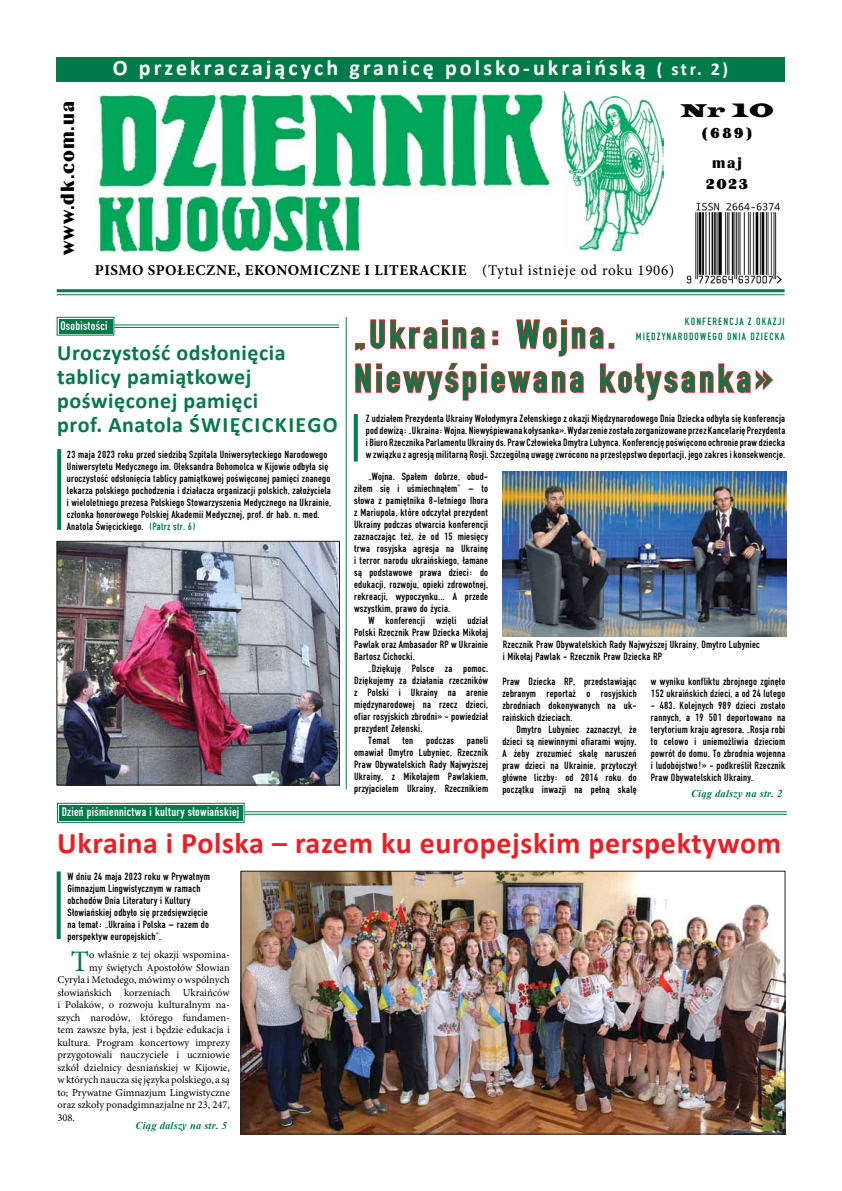
<style>
.page{position:relative;width:842px;height:1191px;background:#fff}
.page>*{position:absolute;margin:0;border:0;box-sizing:border-box;transform-origin:0 0}
.t1{font:41px/44px "Fette Eng DCE";letter-spacing:.08em;color:#007a48}
.t2{font:700 30px "Calibri";letter-spacing:.02em;color:#ed1d24}
.t3{font:29.7px "Minion Pro";color:#007a48}
.t4{font:700 22px/24px "Calibri";letter-spacing:.025em;color:#007a48}
.t5{font:700 22px "Calibri";letter-spacing:.14em;color:#fff}
.t6{font:20px "Binner DCE";letter-spacing:.05em;color:#000}
.t7{font:20px "Latin Wide";color:#000}
.t8{font:700 15px "Minion Pro";letter-spacing:.035em;color:#000}
.t9{font:15px/29.5px "Binner DCE";letter-spacing:.12em;color:#000;text-align:center}
.t10{font:13px "Fette Eng DCE";letter-spacing:.02em;color:#fff}
.t11{font:11px/12px "Fette Eng DCE";letter-spacing:.02em;color:#000;text-align:justify}
.t12{font:11px/15px "Fette Eng DCE";letter-spacing:.115em;color:#007a48;text-align:right}
.t13{font:10.5px "Minion Pro";color:#000}
.t14{font:italic 700 10.5px "Times New Roman";letter-spacing:.02em;color:#007a48}
.s1{font-size:18px}
.s2{font-size:19px}
.s3{font-weight:400}
.s4{color:#007a48}
</style>
<div class="page">
<svg style="left:355px;top:319px;width:418px;height:82px"></svg>
<hr style="left:57px;top:289px;width:727px;height:3px;background:#007a48">
<hr style="left:57px;top:294px;width:727px;height:1px;background:#007a48">
<svg style="left:57px;top:802px;width:188px;height:21px;background:#2f9269"></svg>
<div style="left:61px;top:806px;width:180px;height:13px;border:1px solid #007a48"></div>
<hr style="left:244px;top:811px;width:543px;height:1px;background:#007d4b">
<hr style="left:244px;top:814px;width:543px;height:1px;background:#007d4b">
<svg style="left:56px;top:317px;width:59px;height:19px"></svg>
<div style="left:60px;top:320px;width:51px;height:12px;border:1px solid #007a48"></div>
<hr style="left:114px;top:325px;width:225px;height:1px;background:#007d4b">
<hr style="left:114px;top:327px;width:225px;height:1px;background:#007d4b">
<hr style="left:346px;top:317px;width:1px;height:472px;background:#007d4b">
<svg style="left:57px;top:871px;width:4px;height:68px"></svg>
<img style="left:687px;top:202px;width:94px;height:82px">
<div style="left:56px;top:57px;width:728px;height:25px;background:#007a48"></div>
<img style="left:95px;top:91px;width:458px;height:162px">
<img style="left:563px;top:92px;width:100px;height:158px">
<img style="left:59px;top:543px;width:279px;height:240px">
<img style="left:243px;top:871px;width:543px;height:263px">
<div style="left:241px;top:871px;width:544px;height:263px;border:1px solid #222223"></div>
<img style="left:503px;top:472px;width:283px;height:165px">
<svg style="left:354px;top:414px;width:4px;height:47px"></svg>
<svg style="left:57px;top:449px;width:4px;height:81px"></svg>
<div style="left:57px;top:541px;width:283px;height:244px;border:1px solid #222223"></div>
<h3 class="t6" style="left:57px;top:255px;width:155px;rotate:-90deg">www.dk.com.ua</h3>
<h3 class="t5" style="left:113px;top:52px;width:617px">O przekraczających granicę polsko-ukraińską <span class="s1">( str. 2)</span></h3>
<h3 class="t7" style="left:680px;top:98px;width:95px"><span class="s2">N</span>r 10</h3>
<h3 class="t9" style="left:702px;top:119px;width:52px">(689) maj</h3>
<h3 class="t9" style="left:706px;top:169px;width:43px">2023</h3>
<h3 class="t8" style="left:95px;top:260px;width:581px">PISMO SPOŁECZNE, EKONOMICZNE I LITERACKIE <span class="s3">(Tytuł istnieje od roku 1906)</span></h3>
<p class="t10" style="left:60px;top:318px;width:49px">Osobistości</p>
<h3 class="t4" style="left:57px;top:340px;width:282px">Uroczystość odsłonięcia tablicy pamiątkowej poświęconej pamięci<br>prof. Anatola Święcickiego</h3>
<p class="t11" style="left:67px;top:448px;width:266px;text-align:left">23 maja 2023 roku przed siedzibą Szpitala Uniwersyteckiego Narodowego Uniwersytetu Medycznego im. Ołeksandra Bohomolca w Kijowie odbyła się uroczystość odsłonięcia tablicy pamiątkowej poświęconej pamięci znanego lekarza polskiego pochodzenia i działacza organizacji polskich, założyciela i wieloletniego prezesa Polskiego Stowarzyszenia Medycznego na Ukrainie, członka honorowego Polskiej Akademii Medycznej, prof. dr hab. n. med.<br>Anatola Święcickiego. <span class="s4">(Patrz str. 6)</span></p>
<p class="t12" style="left:636px;top:314px;width:150px">Konferencja z okazji<br>Międzynarodowego Dnia Dziecka</p>
<h1 class="t1" style="left:354px;top:313px;width:420px">„Ukraina: Wojna.<br>Niewyśpiewana kołysanka»</h1>
<p class="t11" style="left:366px;top:413px;width:421px">Z udziałem Prezydenta Ukrainy Wołodymyra Zełenskiego z okazji Międzynarodowego Dnia Dziecka odbyła się konferencja pod dewizą: „Ukraina: Wojna. Niewyśpiewana kołysanka». Wydarzenie zostało zorganizowane przez Kancelarię Prezydenta i Biuro Rzecznika Parlamentu Ukrainy ds. Praw Człowieka Dmytra Lubynca. Konferencję poświęcono ochronie praw dziecka w związku z agresją militarną Rosji. Szczególną uwagę zwrócono na przestępstwo deportacji, jego zakres i konsekwencje.</p>
<p class="t11" style="left:354px;top:470px;width:136px;text-indent:14px">„Wojna. Spałem dobrze, obud&shy;ziłem się i uśmiechnąłem” – to słowa z pamiętnika 8-letniego Ihora z Mariupola, które odczytał prezydent Ukrainy podczas otwarcia konferencji zaznaczając też, że od 15 miesięcy trwa rosyjska agresja na Ukrainę i terror narodu ukraińskiego, łamane są podstawowe prawa dzieci: do edukacji, rozwoju, opieki zdrowotnej, rekreacji, wypoczynku... A przede wszystkim, prawo do życia.</p>
<p class="t11" style="left:354px;top:614px;width:136px;text-indent:14px">W konferencji wzięli udział Polski Rzecznik Praw Dziecka Mikołaj Pawlak oraz Ambasador RP w Ukrainie Bartosz Cichocki.</p>
<p class="t11" style="left:354px;top:662px;width:136px;text-indent:14px">„Dziękuję Polsce za pomoc.<br>Dziękujemy za działania rzeczników z Polski i Ukrainy na arenie międzynarodowej na rzecz dzieci, ofiar rosyjskich zbrodni» - powiedział prezydent Zełenski.</p>
<p class="t11" style="left:354px;top:734px;width:136px;text-indent:14px">Temat ten podczas paneli omawiał Dmytro Lubyniec, Rzecznik Praw Obywatelskich Rady Najwyższej Ukrainy, z Mikołajem Pawlakiem, przyjacielem Ukrainy, Rzecznikiem</p>
<p class="t11" style="left:503px;top:639px;width:259px">Rzecznik Praw Obywatelskich Rady Najwyższej Ukrainy, Dmytro Lubyniec i Mikołaj Pawlak - Rzecznik Praw Dziecka RP</p>
<p class="t11" style="left:502px;top:676px;width:136px">Praw Dziecka RP, przedstawiając zebranym reportaż o rosyjskich zbrodniach dokonywanych na uk&shy;raińskich dzieciach.</p>
<p class="t11" style="left:502px;top:724px;width:136px;text-indent:14px">Dmytro Lubyniec zaznaczył, że dzieci są niewinnymi ofiarami wojny.<br>A żeby zrozumieć skalę naruszeń praw dzieci na Ukrainie, przytoczył główne liczby: od 2014 roku do początku inwazji na pełną skalę</p>
<p class="t11" style="left:651px;top:676px;width:136px">w wyniku konfliktu zbrojnego zginęło<br>152 ukraińskich dzieci, a od 24 lutego</p>
<p class="t11" style="left:651px;top:700px;width:136px">- 483. Kolejnych 989 dzieci zostało rannych, a 19 501 deportowano na terytorium kraju agresora. „Rosja robi to celowo i uniemożliwia dzieciom powrót do domu. To zbrodnia wojenna i ludobójstwo!» - podkreślił Rzecznik Praw Obywatelskich Ukrainy.</p>
<p class="t14" style="left:691px;top:785px;width:93px">Ciąg dalszy na str. 2</p>
<p class="t10" style="left:62px;top:804px;width:179px">Dzień piśmiennictwa i kultury słowiańskiej</p>
<h2 class="t2" style="left:57px;top:821px;width:726px">Ukraina i Polska – razem ku europejskim perspektywom</h2>
<p class="t11" style="left:68px;top:870px;width:144px;text-align:left">W dniu 24 maja 2023 roku w Prywatnym Gimnazjum Lingwistycznym w ramach obchodów Dnia Literatury i Kultury Słowiańskiej odbyło się przedsięwzięcie na temat: „Ukraina i Polska – razem do perspektyw europejskich”.</p>
<h3 class="t3" style="left:71px;top:941px;width:20px">T</h3>
<p class="t13" style="left:89px;top:948px;width:142px">o właśnie z tej okazji wspomina-</p>
<p class="t13" style="left:89px;top:960px;width:142px">my świętych Apostołów Słowian</p>
<p class="t13" style="left:57px;top:973px;width:174px">Cyryla i Metodego, mówimy o wspólnych</p>
<p class="t13" style="left:57px;top:985px;width:174px">słowiańskich korzeniach Ukraińców</p>
<p class="t13" style="left:57px;top:998px;width:174px">i Polaków, o rozwoju kulturalnym na-</p>
<p class="t13" style="left:57px;top:1010px;width:174px">szych narodów, którego fundamen-</p>
<p class="t13" style="left:57px;top:1023px;width:174px">tem zawsze była, jest i będzie edukacja i</p>
<p class="t13" style="left:57px;top:1035px;width:174px">kultura. Program koncertowy imprezy</p>
<p class="t13" style="left:57px;top:1048px;width:174px">przygotowali nauczyciele i uczniowie</p>
<p class="t13" style="left:57px;top:1060px;width:174px">szkół dzielnicy desniańskiej w Kijowie,</p>
<p class="t13" style="left:57px;top:1073px;width:174px">w których naucza się języka polskiego, a są</p>
<p class="t13" style="left:57px;top:1085px;width:174px">to; Prywatne Gimnazjum Lingwistyczne</p>
<p class="t13" style="left:57px;top:1098px;width:174px">oraz szkoły ponadgimnazjalne nr 23, 247,</p>
<p class="t13" style="left:57px;top:1110px;width:19px">308.</p>
<p class="t14" style="left:136px;top:1118px;width:93px">Ciąg dalszy na str. 5</p>
</div>
